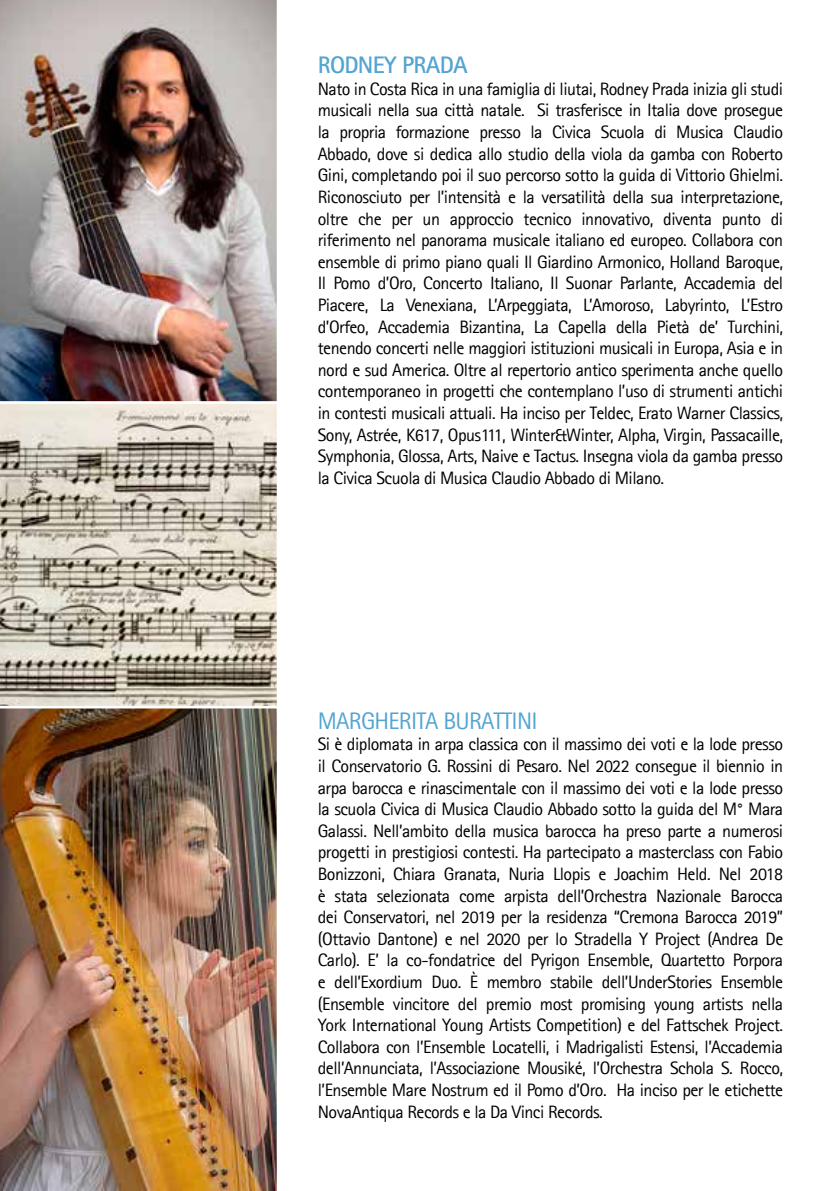
<style>
.page{position:relative;width:840px;height:1191px;background:#fff}
.page>*{position:absolute;margin:0;border:0;box-sizing:border-box;transform-origin:0 0}
.t1{font:24px "Agfa Rotis Sans Serif";letter-spacing:-.03em;color:#54a4d2}
.t2{font:700 24px "Agfa Rotis Sans Serif";letter-spacing:-.03em;color:#54a4d2}
.t3{font:18px/21.6px "Agfa Rotis Sans Serif";letter-spacing:-.03em;color:#000;text-align:justify}
</style>
<div class="page">
<img style="left:0;top:0;width:277px;height:401px">
<svg style="left:0;top:401px;width:277px;height:305px;background:#bdb6a8"></svg>
<img style="left:0;top:708px;width:277px;height:483px">
<h1 class="t2" style="left:317px;top:50px;width:151px">RODNEY PRADA</h1>
<p class="t3" style="left:317px;top:78px;width:466px">Nato in Costa Rica in una famiglia di liutai, Rodney Prada inizia gli studi musicali nella sua città natale. Si trasferisce in Italia dove prosegue la propria formazione presso la Civica Scuola di Musica Claudio Abbado, dove si dedica allo studio della viola da gamba con Roberto Gini, completando poi il suo percorso sotto la guida di Vittorio Ghielmi.<br>Riconosciuto per l’intensità e la versatilità della sua interpretazione, oltre che per un approccio tecnico innovativo, diventa punto di riferimento nel panorama musicale italiano ed europeo. Collabora con ensemble di primo piano quali Il Giardino Armonico, Holland Baroque, Il Pomo d’Oro, Concerto Italiano, Il Suonar Parlante, Accademia del Piacere, La Venexiana, L’Arpeggiata, L’Amoroso, Labyrinto, L’Estro d’Orfeo, Accademia Bizantina, La Capella della Pietà de’ Turchini, tenendo concerti nelle maggiori istituzioni musicali in Europa, Asia e in nord e sud America. Oltre al repertorio antico sperimenta anche quello contemporaneo in progetti che contemplano l’uso di strumenti antichi in contesti musicali attuali. Ha inciso per Teldec, Erato Warner Classics, Sony, Astrée, K617, Opus111, Winter&amp;Winter, Alpha, Virgin, Passacaille, Symphonia, Glossa, Arts, Naive e Tactus. Insegna viola da gamba presso la Civica Scuola di Musica Claudio Abbado di Milano.</p>
<h1 class="t1" style="left:317px;top:706px;width:221px">MARGHERITA BURATTINI</h1>
<p class="t3" style="left:317px;top:733px;width:466px">Si è diplomata in arpa classica con il massimo dei voti e la lode presso il Conservatorio G. Rossini di Pesaro. Nel 2022 consegue il biennio in arpa barocca e rinascimentale con il massimo dei voti e la lode presso la scuola Civica di Musica Claudio Abbado sotto la guida del M° Mara Galassi. Nell’ambito della musica barocca ha preso parte a numerosi progetti in prestigiosi contesti. Ha partecipato a masterclass con Fabio Bonizzoni, Chiara Granata, Nuria Llopis e Joachim Held. Nel 2018 è stata selezionata come arpista dell’Orchestra Nazionale Barocca dei Conservatori, nel 2019 per la residenza “Cremona Barocca 2019” (Ottavio Dantone) e nel 2020 per lo Stradella Y Project (Andrea De Carlo). E’ la co-fondatrice del Pyrigon Ensemble, Quartetto Porpora e dell’Exordium Duo. È membro stabile dell’UnderStories Ensemble (Ensemble vincitore del premio most promising young artists nella York International Young Artists Competition) e del Fattschek Project.<br>Collabora con l’Ensemble Locatelli, i Madrigalisti Estensi, l’Accademia dell’Annunciata, l’Associazione Mousiké, l’Orchestra Schola S. Rocco, l’Ensemble Mare Nostrum ed il Pomo d’Oro. Ha inciso per le etichette NovaAntiqua Records e la Da Vinci Records.</p>
</div>
